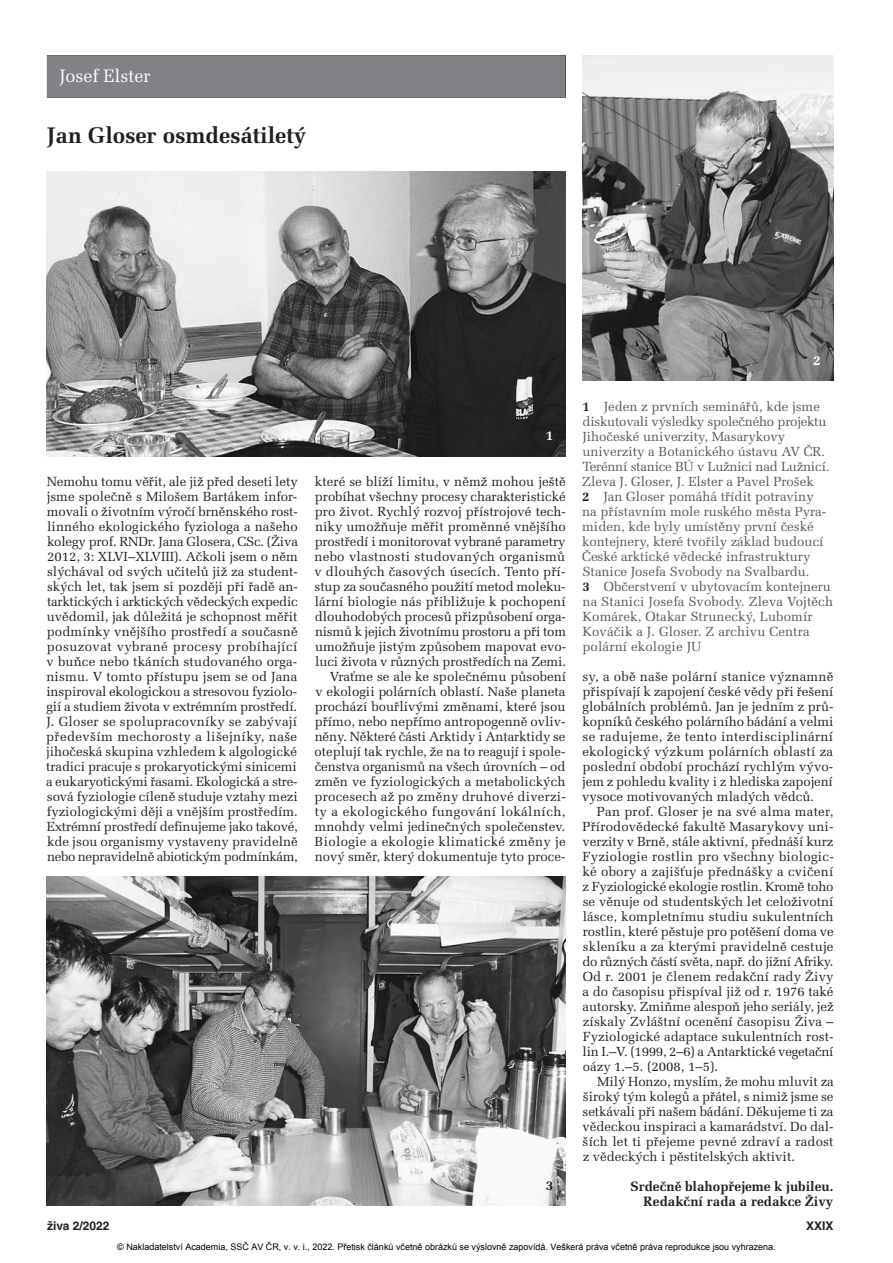
<style>
.page{position:relative;width:893px;height:1263px;background:#fff}
.page>*{position:absolute;margin:0;border:0;box-sizing:border-box;transform-origin:0 0}
.t1{font:700 22.5px "Melior CE";color:#231f20}
.t2{font:18px "Melior CE";color:#fff}
.t3{font:700 13.5px/15px "Melior CE";color:#231f20;text-align:right}
.t4{font:700 13.5px "Melior CE";color:#fff}
.t5{font:13.2px/15px "Melior CE";color:#231f20;text-align:justify}
.t6{font:13.2px/15px "Melior CE";color:#57585a}
.t7{font:700 12px "Helvetica CE";color:#231f20}
.t8{font:9px "Arial";color:#000}
.s1{font-weight:700;color:#231f20}
</style>
<div class="page">
<div style="left:47px;top:55px;width:519px;height:43px;background:#808285"></div>
<img style="left:47px;top:172px;width:519px;height:284px">
<img style="left:47px;top:876px;width:519px;height:330px">
<img style="left:583px;top:55px;width:250px;height:326px">
<h2 class="t2" style="left:60px;top:70px;width:92px">Josef Elster</h2>
<h1 class="t1" style="left:47px;top:127px;width:261px">Jan Gloser osmdesátiletý</h1>
<p class="t4" style="left:546px;top:431px;width:9px">1</p>
<p class="t5" style="left:46px;top:476px;width:253px">Nemohu tomu věřit, ale již před deseti lety jsme společně s Milošem Bartákem infor&shy;movali o životním výročí brněnského rost&shy;linného ekologického fyziologa a našeho kolegy prof. RNDr. Jana Glosera, CSc. (Živa 2012, 3: XLVI–XLVIII). Ačkoli jsem o něm slýchával od svých učitelů již za student&shy;ských let, tak jsem si později při řadě an - tarktických i arktických vědeckých expedic uvědomil, jak důležitá je schopnost měřit podmínky vnějšího prostředí a současně posuzovat vybrané procesy probíhající v buňce nebo tkáních studovaného orga&shy;nismu. V tomto přístupu jsem se od Jana inspiroval ekologickou a stresovou fyziolo - gií a studiem života v extrémním prostředí.<br>J. Gloser se spolupracovníky se zabývají především mechorosty a lišejníky, naše jihočeská skupina vzhledem k algologické tradici pracuje s prokaryotickými sinicemi a eukaryotickými řasami. Ekologická a stre&shy;sová fyziologie cíleně studuje vztahy mezi fyziologickými ději a vnějším prostředím.<br>Extrémní prostředí definujeme jako takové, kde jsou organismy vystaveny pravidelně nebo nepravidelně abiotickým podmínkám,</p>
<p class="t5" style="left:314px;top:476px;width:253px;text-align:right">které se blíží limitu, v němž mohou ještě probíhat všechny procesy charakteristické pro život. Rychlý rozvoj přístrojové tech&shy;niky umožňuje měřit proměnné vnějšího prostředí i monitorovat vybrané parametry nebo vlastnosti studovaných organismů v dlouhých časových úsecích. Tento pří&shy;stup za současného po užití metod moleku&shy;lární biologie nás přibližuje k pochopení dlouhodobých procesů přizpůsobení orga&shy;nismů k jejich životnímu prostoru a při tom umožňuje jistým způsobem mapovat evo&shy;luci života v různých prostředích na Zemi.<br>Vraťme se ale ke společnému působení<br>v ekologii polárních oblastí. Naše planeta prochází bouřlivými změnami, které jsou přímo, nebo nepřímo antropogenně ovliv&shy;něny. Některé části Arktidy i Antarktidy se oteplují tak rychle, že na to reagují i spole&shy;čenstva organismů na všech úrovních – od změn ve fyziologických a metabolických procesech až po změny druhové diverzi&shy;ty a ekologického fungování lokálních, mnohdy velmi jedinečných společenstev.<br>Biologie a ekologie klimatické změny je nový směr, který dokumentuje tyto proce-</p>
<p class="t3" style="left:546px;top:1179px;width:9px">3</p>
<p class="t4" style="left:813px;top:355px;width:9px">2</p>
<p class="t6" style="left:582px;top:401px;width:252px"><span class="s1">1</span> Jeden z prvních seminářů, kde jsme diskutovali výsledky společného projektu Jihočeské univerzity, Masarykovy univerzity a Botanického ústavu AV ČR.<br>Terénní stanice BÚ v Lužnici nad Lužnicí.<br>Zleva J. Gloser, J. Elster a Pavel Prošek<br><span class="s1">2</span> Jan Gloser pomáhá třídit potraviny<br>na přístavním mole ruského města Pyra&shy;miden, kde byly umístěny první české kontejnery, které tvořily základ budoucí České arktické vědecké infrastruktury Stanice Josefa Svobody na Svalbardu.<br><span class="s1">3</span> Občerstvení v ubytovacím kontejneru na Stanici Josefa Svobody. Zleva Vojtěch Komárek, Otakar Strunecký, Lubomír Kováčik a J. Gloser. Z archivu Centra polární ekologie JU</p>
<p class="t5" style="left:582px;top:671px;width:253px">sy, a obě naše polární stanice významně přispívají k zapojení české vědy při řešení globálních problémů. Jan je jedním z prů&shy;kopníků českého polárního bádání a velmi se radujeme, že tento interdisciplinární ekologický výzkum polárních oblastí za poslední období prochází rychlým vývo&shy;jem z pohledu kvality i z hlediska zapojení vysoce motivovaných mladých vědců.</p>
<p class="t5" style="left:582px;top:806px;width:253px;text-indent:15px">Pan prof. Gloser je na své alma mater, Přírodovědecké fakultě Masarykovy uni&shy;verzity v Brně, stále aktivní, přednáší kurz Fyziologie rostlin pro všechny biologic - ké obory a zajišťuje přednášky a cvičení z Fyziologické ekologie rostlin. Kromě toho se věnuje od studentských let celoživotní lásce, kompletnímu studiu sukulentních rostlin, které pěstuje pro potěšení doma ve skleníku a za kterými pravidelně cestuje do různých částí světa, např. do jižní Afriky.<br>Od r. 2001 je členem redakční rady Živy a do časopisu přispíval již od r. 1976 také autorsky. Zmiňme alespoň jeho seriály, jež získaly Zvláštní ocenění časopisu Živa – Fyziologické adaptace sukulentních rost&shy;lin I.–V. (1999, 2–6) a Antarktické vegetační oázy 1.–5. (2008, 1–5).</p>
<p class="t5" style="left:583px;top:1076px;width:253px;text-indent:15px">Milý Honzo, myslím, že mohu mluvit za široký tým kolegů a přátel, s nimiž jsme se setkávali při našem bádání. Děkujeme ti za vědeckou inspiraci a kamarádství. Do dal&shy;ších let ti přejeme pevné zdraví a radost z vědeckých i pěstitelských aktivit.</p>
<p class="t3" style="left:630px;top:1181px;width:204px">Srdečně blahopřejeme k jubileu.<br>Redakční rada a redakce Živy</p>
<p class="t7" style="left:47px;top:1221px;width:64px">živa 2/2022</p>
<p class="t7" style="left:806px;top:1221px;width:29px">XXIX</p>
<p class="t8" style="left:117px;top:1241px;width:660px">© Nakladatelství Academia, SSČ AV ČR, v. v. i., 2022. Přetisk článků včetně obrázků se výslovně zapovídá. Veškerá práva včetně práva reprodukce jsou vyhrazena.</p>
</div>
